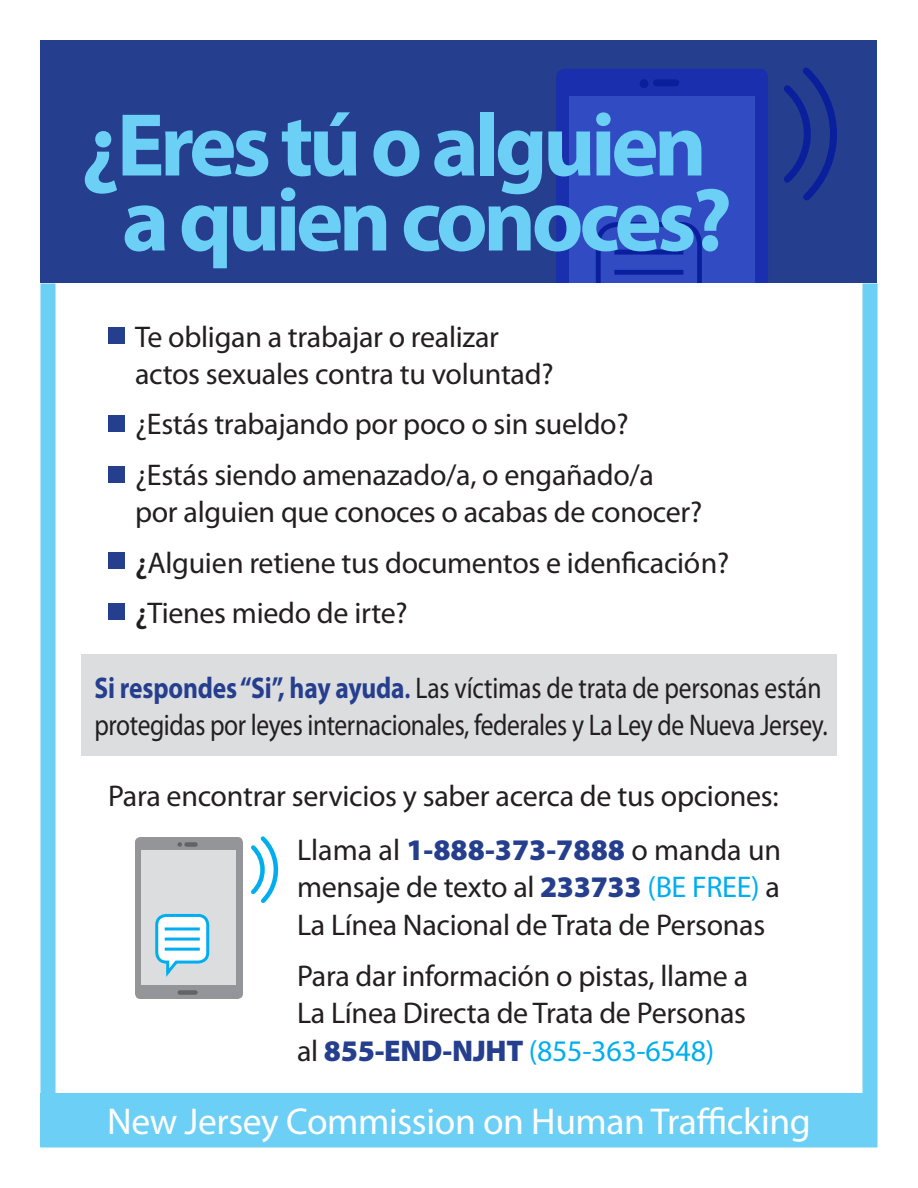
<style>
.page{position:relative;width:918px;height:1188px;background:#fff}
.page>*{position:absolute;margin:0;border:0;box-sizing:border-box;transform-origin:0 0}
.t1{font:700 90px/75px "Myriad Pro";letter-spacing:-.05em;color:#6bcff6;text-align:center}
.t2{font:37.5px "Myriad Pro";letter-spacing:-.01em;color:#fff}
.t3{font:30px/37.5px "Myriad Pro";letter-spacing:-.01em;color:#231f20;text-align:justify}
.t4{font:30px/37.5px "Myriad Pro";letter-spacing:-.01em;color:#231f20;scale:.85 1}
.s1{font-weight:600}
.s2{font-weight:700;color:#253f8e}
.s3{font-weight:600;color:#253f8e}
.s4{font-weight:900;color:#253f8e}
.s5{color:#00aeef}
</style>
<div class="page">
<div style="left:40px;top:1094px;width:838px;height:54px;background:#6bcff6"></div>
<div style="left:81px;top:655px;width:756px;height:101px;background:#dcdddf"></div>
<div style="left:40px;top:40px;width:838px;height:244px;background:#253f8e"></div>
<div style="left:135px;top:837px;width:108px;height:162px;background:#939598;border-radius:5px"></div>
<div style="left:142px;top:850px;width:94px;height:136px;background:#dcdddf"></div>
<svg style="left:155px;top:913px;width:55px;height:64px"></svg>
<hr style="left:165px;top:948px;width:35px;height:3px;background:#00aeef">
<hr style="left:165px;top:927px;width:35px;height:3px;background:#00aeef">
<hr style="left:165px;top:938px;width:35px;height:3px;background:#00aeef">
<svg style="left:251px;top:836px;width:28px;height:67px"></svg>
<div style="left:180px;top:990px;width:16px;height:5px;background:#636366"></div>
<div style="left:187px;top:842px;width:9px;height:5px;background:#636366"></div>
<svg style="left:178px;top:842px;width:4px;height:5px"></svg>
<div style="left:556px;top:69px;width:212px;height:323px;background:#192fae;border-radius:8px"></div>
<div style="left:569px;top:96px;width:186px;height:269px;background:#314cc2"></div>
<svg style="left:595px;top:222px;width:107px;height:54px"></svg>
<hr style="left:615px;top:250px;width:68px;height:4px;background:#0a1f9b">
<div style="left:615px;top:270px;width:68px;height:5px;background:#0a1f9b"></div>
<svg style="left:784px;top:67px;width:53px;height:133px"></svg>
<div style="left:656px;top:79px;width:20px;height:7px;background:#0a1f9b"></div>
<div style="left:640px;top:79px;width:8px;height:9px;background:#0a1f9b;border-radius:50%"></div>
<div style="left:54px;top:284px;width:810px;height:121px;background:#fff"></div>
<div style="left:40px;top:276px;width:838px;height:871px;border:15px solid #6bcff6"></div>
<div style="left:108px;top:416px;width:16px;height:16px;background:#253f8e"></div>
<div style="left:108px;top:553px;width:16px;height:16px;background:#253f8e"></div>
<div style="left:108px;top:467px;width:16px;height:16px;background:#253f8e"></div>
<div style="left:108px;top:603px;width:16px;height:16px;background:#253f8e"></div>
<div style="left:108px;top:327px;width:16px;height:16px;background:#253f8e"></div>
<p class="t1" style="left:81px;top:105px;width:653px">¿Eres tú o alguien a quien conoces?</p>
<p class="t3" style="left:135px;top:317px;width:420px">Te obligan a trabajar o realizar actos sexuales contra tu voluntad?</p>
<p class="t3" style="left:135px;top:405px;width:495px">¿Estás trabajando por poco o sin sueldo?</p>
<p class="t3" style="left:135px;top:456px;width:569px">¿Estás siendo amenazado/a, o engañado/a por alguien que conoces o acabas de conocer?</p>
<p class="t3" style="left:135px;top:544px;width:596px"><span class="s1">¿</span>Alguien retiene tus documentos e idenficación?</p>
<p class="t3" style="left:135px;top:594px;width:274px"><span class="s1">¿</span>Tienes miedo de irte?</p>
<p class="t4" style="left:94px;top:668px;width:864px"><span class="s2">Si respondes “Si”, hay ayuda</span><span class="s3">.</span> Las víctimas de trata de personas están protegidas por leyes internacionales, federales y La Ley de Nueva Jersey.</p>
<p class="t3" style="left:108px;top:776px;width:672px">Para encontrar servicios y saber acerca de tus opciones:</p>
<p class="t3" style="left:297px;top:830px;width:486px">Llama al <span class="s4">1-888-373-7888</span> o manda un mensaje de texto al <span class="s4">233733</span> <span class="s5">(BE FREE)</span> a La Línea Nacional de Trata de Personas</p>
<p class="t3" style="left:297px;top:956px;width:453px">Para dar información o pistas, llame a La Línea Directa de Trata de Personas al <span class="s4">855-END-NJHT</span> <span class="s5">(855-363-6548)</span></p>
<p class="t2" style="left:107px;top:1098px;width:705px">New Jersey Commission on Human Trafficking</p>
</div>
